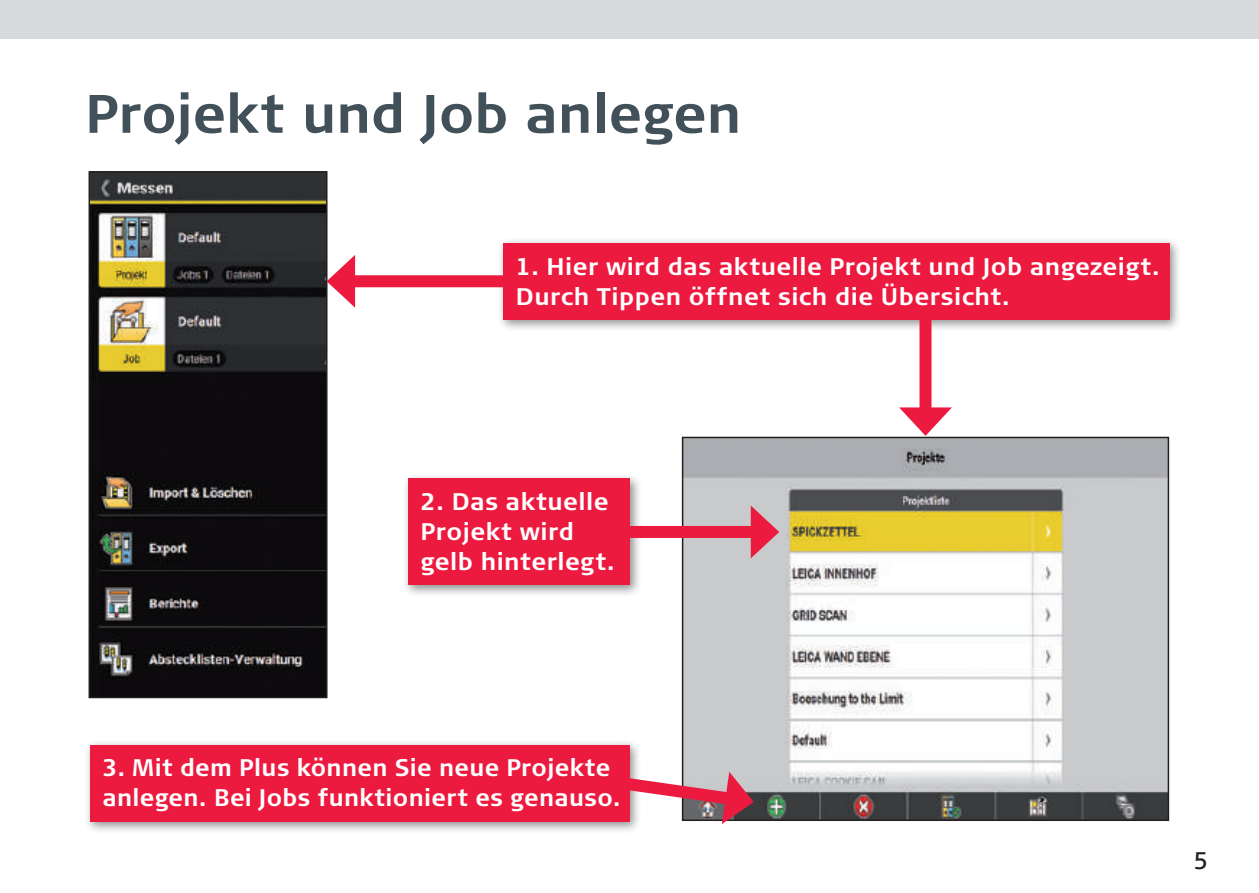
<style>
.page{position:relative;width:1259px;height:893px;background:#fff}
.page>*{position:absolute;margin:0;border:0;box-sizing:border-box;transform-origin:0 0}
.t1{font:700 54px "Signa Column";color:#425159}
.t2{font:700 24px/30px "Signa Column";letter-spacing:.02em;color:#fff}
.t3{font:24px "Signa Column";color:#231f20}
</style>
<div class="page">
<div style="left:0;top:0;width:1259px;height:38px;background:#d8d9db"></div>
<img style="left:91px;top:173px;width:234px;height:523px">
<div style="left:89px;top:171px;width:238px;height:527px;border:1px solid #231f20"></div>
<img style="left:685px;top:440px;width:481px;height:378px">
<div style="left:682px;top:437px;width:487px;height:384px;border:2px solid #231f20"></div>
<div style="left:497px;top:237px;width:685px;height:95px;background:#231f20;opacity:.5"></div>
<div style="left:503px;top:243px;width:666px;height:77px;background:#ed1a40"></div>
<div style="left:84px;top:739px;width:558px;height:95px;background:#231f20;opacity:.5"></div>
<div style="left:90px;top:745px;width:539px;height:76px;background:#ed1a40"></div>
<div style="left:402px;top:473px;width:239px;height:125px;background:#231f20;opacity:.5"></div>
<div style="left:408px;top:479px;width:221px;height:106px;background:#ed1a40"></div>
<div style="left:344px;top:275px;width:166px;height:12px;background:#ed1a40"></div>
<svg style="left:327px;top:255px;width:28px;height:53px"></svg>
<div style="left:919px;top:316px;width:12px;height:102px;background:#ed1a40"></div>
<svg style="left:899px;top:407px;width:53px;height:29px"></svg>
<div style="left:611px;top:526px;width:150px;height:12px;background:#ed1a40"></div>
<svg style="left:751px;top:505px;width:28px;height:53px"></svg>
<svg style="left:607px;top:769px;width:146px;height:55px"></svg>
<h1 class="t1" style="left:85px;top:82px;width:658px">Projekt und Job anlegen</h1>
<p class="t2" style="left:516px;top:251px;width:645px">1. Hier wird das aktuelle Projekt und Job angezeigt.<br>Durch Tippen öffnet sich die Übersicht.</p>
<p class="t2" style="left:420px;top:487px;width:196px">2. Das aktuelle<br>Projekt wird gelb hinterlegt.</p>
<p class="t2" style="left:103px;top:753px;width:519px">3. Mit dem Plus können Sie neue Projekte anlegen. Bei Jobs funktioniert es genauso.</p>
<p class="t3" style="left:1193px;top:847px;width:16px">5</p>
</div>
